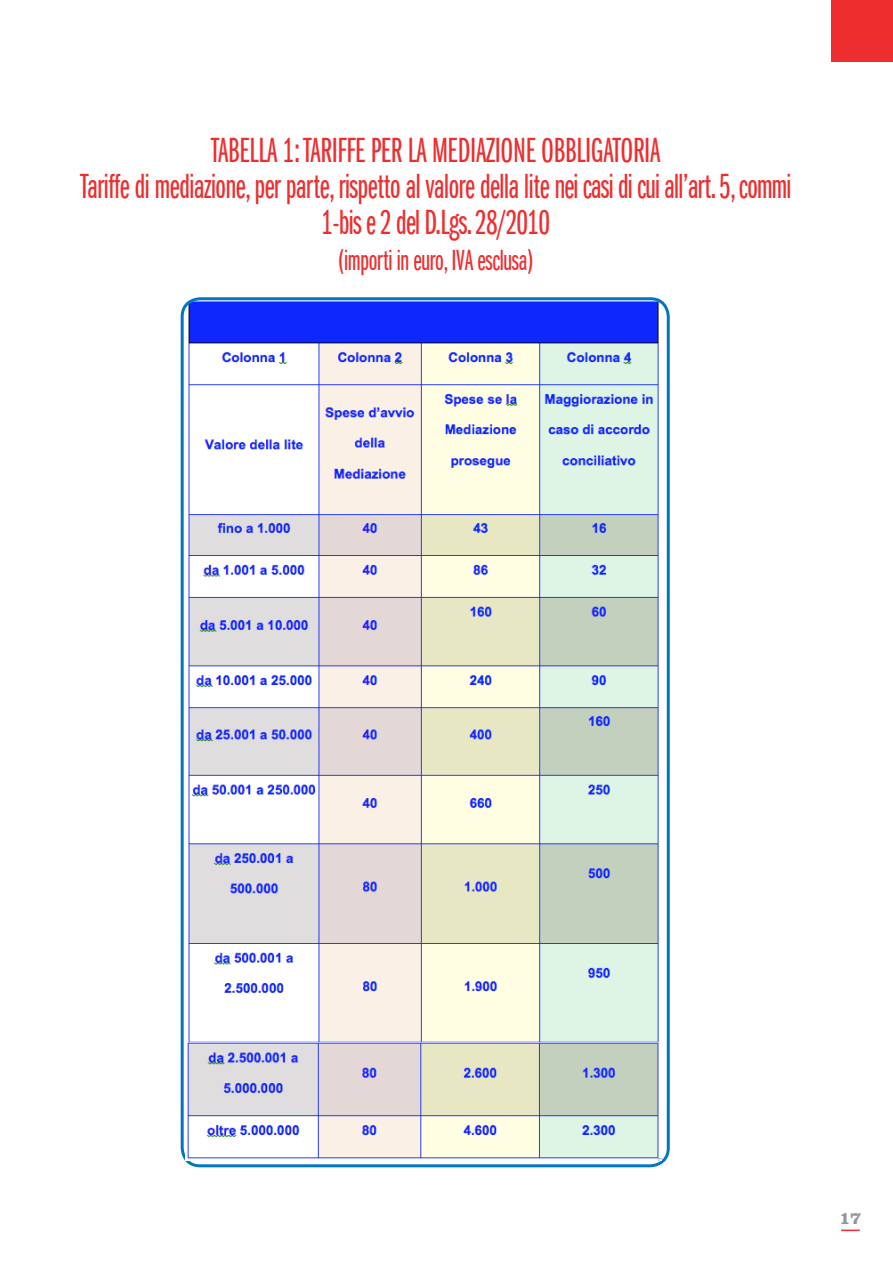
<style>
.page{position:relative;width:893px;height:1263px;background:#fff}
.page>*{position:absolute;margin:0;border:0;box-sizing:border-box;transform-origin:0 0}
.t1{font:36px/36px "Franklin Gothic LT Book X Cmpr";letter-spacing:-.01em;color:#ee2d2e;text-align:center}
.t2{font:30px "Franklin Gothic LT Book X Cmpr";letter-spacing:-.01em;color:#ee2d2e}
.t3{font:700 18px "Clarendon";color:#939598}
</style>
<div class="page">
<svg style="left:841px;top:1229px;width:19px;height:2px"></svg>
<div style="left:831px;top:0;width:62px;height:62px;background:#ee2d2e"></div>
<img style="left:185px;top:301px;width:477px;height:741px">
<div style="left:181px;top:297px;width:489px;height:870px;border:3px solid #0077c0;border-radius:18px"></div>
<img style="left:185px;top:1042px;width:477px;height:118px">
<p class="t1" style="left:80px;top:133px;width:712px">TABELLA 1: TARIFFE PER LA MEDIAZIONE OBBLIGATORIA<br>Tariffe di mediazione, per parte, rispetto al valore della lite nei casi di cui all’art. 5, commi<br>1-bis e 2 del D.Lgs. 28/2010</p>
<p class="t2" style="left:338px;top:245px;width:198px">(importi in euro, IVA esclusa)</p>
<p class="t3" style="left:840px;top:1207px;width:23px">17</p>
</div>
